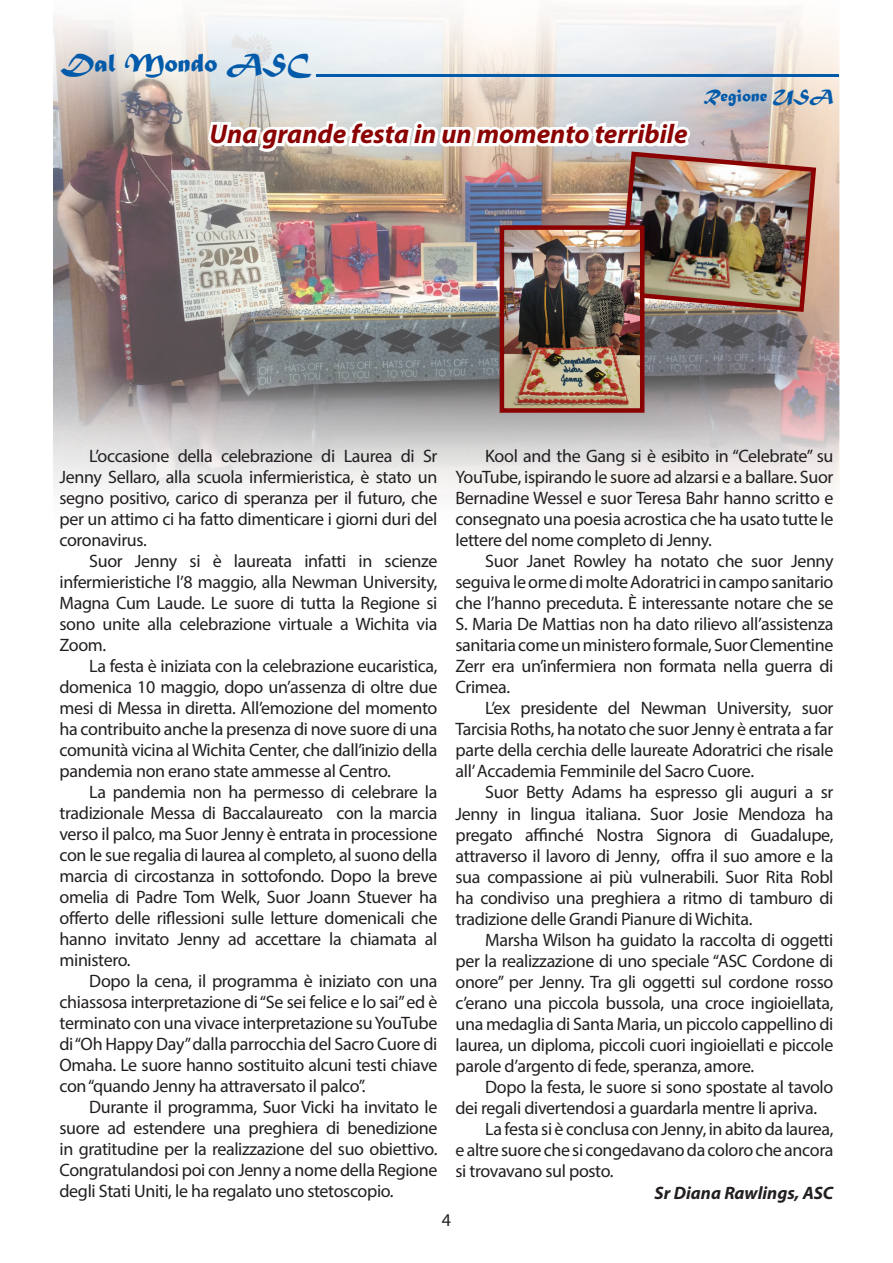
<style>
.page{position:relative;width:893px;height:1263px;background:#fff}
.page>*{position:absolute;margin:0;border:0;box-sizing:border-box;transform-origin:0 0}
.t1{font:italic 700 27px "Myriad Pro";color:#8b0202}
.t2{font:27px "Matura MT Script Capitals";color:#015aaa}
.t3{font:18px/21px "Myriad Pro";letter-spacing:-.02em;color:#231f20;text-align:justify}
.t4{font:italic 700 18px "Myriad Pro";color:#231f20}
.t5{font:18px "Matura MT Script Capitals";color:#015aaa}
</style>
<div class="page">
<img style="left:53px;top:10px;width:787px;height:486px">
<hr style="left:316px;top:74px;width:523px;height:3px;background:#015aaa">
<img style="left:204px;top:117px;width:615px;height:197px">
<img style="left:505px;top:230px;width:134px;height:178px">
<div style="left:500px;top:225px;width:144px;height:188px;border:4px solid #8b0202"></div>
<h1 class="t2" style="left:61px;top:46px;width:251px">Dal Mondo ASC</h1>
<h1 class="t1" style="left:210px;top:117px;width:479px">Una grande festa in un momento terribile</h1>
<p class="t5" style="left:703px;top:84px;width:131px">Regione USA</p>
<p class="t3" style="left:60px;top:445px;width:379px;text-indent:30px">L’occasione della celebrazione di Laurea di Sr Jenny Sellaro, alla scuola infermieristica, è stato un segno positivo, carico di speranza per il futuro, che per un attimo ci ha fatto dimenticare i giorni duri del coronavirus.</p>
<p class="t3" style="left:60px;top:550px;width:379px;text-indent:30px">Suor Jenny si è laureata infatti in scienze infermieristiche l’8 maggio, alla Newman University, Magna Cum Laude. Le suore di tutta la Regione si sono unite alla celebrazione virtuale a Wichita via Zoom.</p>
<p class="t3" style="left:60px;top:655px;width:379px;text-indent:30px">La festa è iniziata con la celebrazione eucaristica, domenica 10 maggio, dopo un’assenza di oltre due mesi di Messa in diretta. All’emozione del momento ha contribuito anche la presenza di nove suore di una comunità vicina al Wichita Center, che dall’inizio della pandemia non erano state ammesse al Centro.</p>
<p class="t3" style="left:60px;top:781px;width:379px;text-indent:30px">La pandemia non ha permesso di celebrare la tradizionale Messa di Baccalaureato con la marcia verso il palco, ma Suor Jenny è entrata in processione con le sue regalia di laurea al completo, al suono della marcia di circostanza in sottofondo. Dopo la breve omelia di Padre Tom Welk, Suor Joann Stuever ha offerto delle riflessioni sulle letture domenicali che hanno invitato Jenny ad accettare la chiamata al ministero.</p>
<p class="t3" style="left:60px;top:970px;width:379px;text-indent:30px">Dopo la cena, il programma è iniziato con una chiassosa interpretazione di “Se sei felice e lo sai” ed è terminato con una vivace interpretazione su YouTube di “Oh Happy Day” dalla parrocchia del Sacro Cuore di Omaha. Le suore hanno sostituito alcuni testi chiave con “quando Jenny ha attraversato il palco”.</p>
<p class="t3" style="left:60px;top:1096px;width:379px;text-indent:30px">Durante il programma, Suor Vicki ha invitato le suore ad estendere una preghiera di benedizione in gratitudine per la realizzazione del suo obiettivo.<br>Congratulandosi poi con Jenny a nome della Regione degli Stati Uniti, le ha regalato uno stetoscopio.</p>
<p class="t3" style="left:455px;top:445px;width:379px;text-indent:30px">Kool and the Gang si è esibito in “Celebrate” su YouTube, ispirando le suore ad alzarsi e a ballare. Suor Bernadine Wessel e suor Teresa Bahr hanno scritto e consegnato una poesia acrostica che ha usato tutte le lettere del nome completo di Jenny.</p>
<p class="t3" style="left:455px;top:551px;width:379px;text-indent:30px">Suor Janet Rowley ha notato che suor Jenny seguiva le orme di molte Adoratrici in campo sanitario che l’hanno preceduta. È interessante notare che se S. Maria De Mattias non ha dato rilievo all’assistenza sanitaria come un ministero formale, Suor Clementine Zerr era un’infermiera non formata nella guerra di Crimea.</p>
<p class="t3" style="left:455px;top:698px;width:379px;text-indent:30px">L’ex presidente del Newman University, suor Tarcisia Roths, ha notato che suor Jenny è entrata a far parte della cerchia delle laureate Adoratrici che risale all’ Accademia Femminile del Sacro Cuore.</p>
<p class="t3" style="left:455px;top:782px;width:379px;text-indent:30px">Suor Betty Adams ha espresso gli auguri a sr Jenny in lingua italiana. Suor Josie Mendoza ha pregato affinché Nostra Signora di Guadalupe, attraverso il lavoro di Jenny, offra il suo amore e la sua compassione ai più vulnerabili. Suor Rita Robl ha condiviso una preghiera a ritmo di tamburo di tradizione delle Grandi Pianure di Wichita.</p>
<p class="t3" style="left:455px;top:929px;width:379px;text-indent:30px">Marsha Wilson ha guidato la raccolta di oggetti per la realizzazione di uno speciale “ASC Cordone di onore” per Jenny. Tra gli oggetti sul cordone rosso c’erano una piccola bussola, una croce ingioiellata, una medaglia di Santa Maria, un piccolo cappellino di laurea, un diploma, piccoli cuori ingioiellati e piccole parole d’argento di fede, speranza, amore.</p>
<p class="t3" style="left:485px;top:1076px;width:350px">Dopo la festa, le suore si sono spostate al tavolo</p>
<p class="t3" style="left:455px;top:1097px;width:363px">dei regali divertendosi a guardarla mentre li apriva.</p>
<p class="t3" style="left:485px;top:1118px;width:350px">La festa si è conclusa con Jenny, in abito da laurea,</p>
<p class="t3" style="left:455px;top:1139px;width:379px">e altre suore che si congedavano da coloro che ancora</p>
<p class="t3" style="left:455px;top:1160px;width:160px">si trovavano sul posto.</p>
<p class="t4" style="left:655px;top:1181px;width:180px">Sr Diana Rawlings, ASC</p>
<p class="t3" style="left:442px;top:1209px;width:11px">4</p>
</div>
